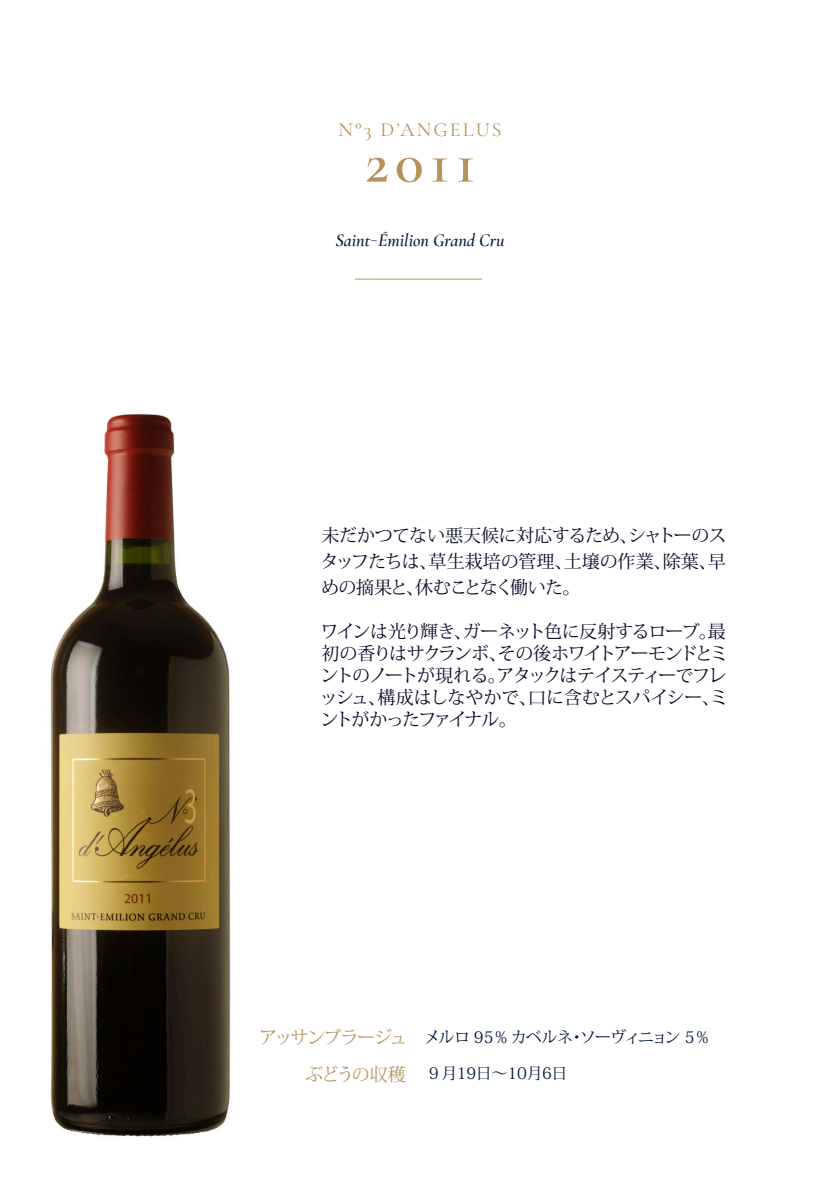
<style>
.page{position:relative;width:840px;height:1191px;background:#fff}
.page>*{position:absolute;margin:0;border:0;box-sizing:border-box;transform-origin:0 0}
.t1{font:600 60px "Cormorant Garamond";color:#b7935c}
.t2{font:20px "Cormorant Garamond";letter-spacing:.11em;color:#b7935c}
.t3{font:18px/22px "Koz Min Pr 6 N";letter-spacing:-.055em;color:#050726;text-align:justify}
.t4{font:italic 600 18px "Cormorant Garamond";color:#051b3d}
.t5{font:18px "Koz Min Pr 6 N";letter-spacing:-.09em;color:#b7935c}
.t6{font:16px "Koz Min Pr 6 N";letter-spacing:-.06em;color:#011638}
.t7{font:16px "Koz Min Pr 6 N";letter-spacing:-.04em;color:#011638}
.s1{font-family:"Halcom";font-weight:300;font-style:normal}
</style>
<div class="page">
<hr style="left:355px;top:279px;width:127px;height:1px;background:#b7935c">
<img style="left:50px;top:414px;width:181px;height:723px">
<p class="t2" style="left:338px;top:117px;width:164px">N°3 D’ANGELUS</p>
<p class="t1" style="left:364px;top:125px;width:112px">2011</p>
<p class="t4" style="left:335px;top:229px;width:171px">Saint<span class="s1">-</span>Émilion Grand Cru</p>
<p class="t3" style="left:320px;top:523px;width:407px;line-height:26px">未だかつてない悪天候に対応するため、シャトーのスタッフたちは、草生栽培の管理、土壌の作業、除葉、早めの摘果と、休むことなく働いた。</p>
<p class="t3" style="left:319px;top:621px;width:409px">ワインは光り輝き、ガーネット色に反射するローブ。最初の香りはサクランボ、その後ホワイトアーモンドとミントのノートが現れる。アタックはテイスティーでフレッシュ、構成はしなやかで、口に含むとスパイシー、ミントがかったファイナル。</p>
<p class="t5" style="left:259px;top:1027px;width:150px">アッサンブラージュ</p>
<p class="t5" style="left:305px;top:1064px;width:102px">ぶどうの収穫</p>
<p class="t6" style="left:424px;top:1028px;width:285px">メルロ 95 % カベルネ・ソーヴィニョン 5 %</p>
<p class="t7" style="left:425px;top:1063px;width:143px">９月19日〜10月6日</p>
</div>
